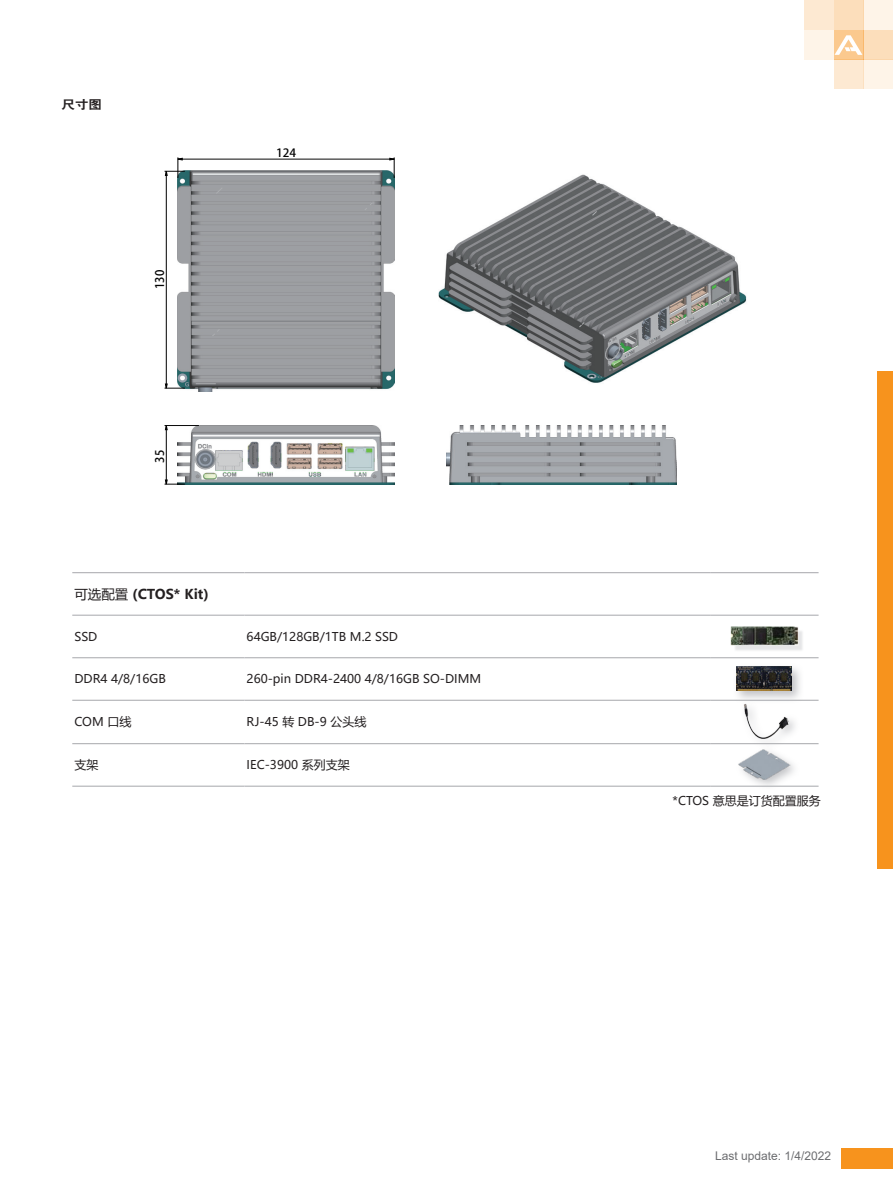
<style>
.page{position:relative;width:893px;height:1191px;background:#fff}
.page>*{position:absolute;margin:0;border:0;box-sizing:border-box;transform-origin:0 0}
.Table_Key_Fields{font:700 13.5px "Microsoft Ya Hei";color:#231f20}
.t1{font:12.15px "H Yb 2 gj";color:#231f20;scale:1.11 1}
.Right_Table_body_tex{font:12px "Microsoft Ya Hei";color:#231f20}
.Left_Table_body_text{font:12px "Microsoft Ya Hei";color:#231f20}
.page_number{font:12px "Arial";color:#6c6d70}
.t2{font:italic 700 11.85px "CG Century Schoolbook";color:#030303;scale:.96 1}
.t3{font:italic 700 11.4px "CG Century Schoolbook";color:#030303;scale:1.05 1}
.s1{font-weight:400}
</style>
<div class="page">
<div style="left:863px;top:30px;width:30px;height:30px;background:#fcdebb"></div>
<div style="left:863px;top:60px;width:30px;height:29px;background:#fef4e8"></div>
<div style="left:834px;top:30px;width:29px;height:30px;background:#fbc98e"></div>
<div style="left:804px;top:30px;width:30px;height:30px;background:#fef4e8"></div>
<div style="left:804px;top:0;width:30px;height:30px;background:#fde9d2"></div>
<div style="left:834px;top:60px;width:29px;height:29px;background:#fde9d2"></div>
<div style="left:834px;top:0;width:29px;height:30px;background:#fcdebb"></div>
<div style="left:863px;top:0;width:30px;height:30px;background:#fef4e8"></div>
<svg style="left:834px;top:35px;width:28px;height:20px"></svg>
<div style="left:877px;top:371px;width:16px;height:498px;background:#f7931d"></div>
<div style="left:841px;top:1148px;width:52px;height:20px;background:#f7931d"></div>
<img style="left:178px;top:171px;width:216px;height:220px">
<img style="left:178px;top:425px;width:216px;height:59px">
<img style="left:446px;top:425px;width:230px;height:59px">
<img style="left:438px;top:174px;width:309px;height:209px">
<hr style="left:166px;top:171px;width:1px;height:217px;background:#030303">
<svg style="left:165px;top:383px;width:20px;height:6px"></svg>
<svg style="left:389px;top:157px;width:6px;height:21px"></svg>
<svg style="left:165px;top:157px;width:20px;height:21px"></svg>
<hr style="left:178px;top:159px;width:216px;height:1px;background:#030303">
<hr style="left:166px;top:425px;width:1px;height:59px;background:#030303">
<svg style="left:165px;top:479px;width:20px;height:6px"></svg>
<hr style="left:165px;top:425px;width:34px;height:1px;background:#030303">
<svg style="left:215px;top:186px;width:9px;height:9px"></svg>
<svg style="left:211px;top:328px;width:10px;height:9px"></svg>
<svg style="left:364px;top:202px;width:9px;height:9px"></svg>
<svg style="left:473px;top:262px;width:8px;height:8px"></svg>
<svg style="left:591px;top:210px;width:7px;height:6px"></svg>
<svg style="left:578px;top:321px;width:7px;height:7px"></svg>
<svg style="left:196px;top:383px;width:20px;height:1px"></svg>
<svg style="left:454px;top:449px;width:1px;height:20px"></svg>
<div style="left:196px;top:449px;width:20px;height:20px;border:1px solid #abadb0;border-radius:50%"></div>
<svg style="left:605px;top:342px;width:15px;height:18px"></svg>
<hr style="left:72px;top:572px;width:172px;height:1px;background:#b0b1b5">
<hr style="left:244px;top:572px;width:466px;height:1px;background:#b0b1b5">
<hr style="left:710px;top:572px;width:109px;height:1px;background:#b0b1b5">
<hr style="left:72px;top:614px;width:172px;height:2px;background:#b0b1b5">
<hr style="left:244px;top:614px;width:466px;height:2px;background:#b0b1b5">
<hr style="left:710px;top:614px;width:109px;height:2px;background:#b0b1b5">
<hr style="left:72px;top:657px;width:172px;height:1px;background:#b0b1b5">
<hr style="left:244px;top:657px;width:466px;height:1px;background:#b0b1b5">
<hr style="left:710px;top:657px;width:109px;height:1px;background:#b0b1b5">
<hr style="left:72px;top:699px;width:172px;height:2px;background:#b0b1b5">
<hr style="left:244px;top:699px;width:466px;height:2px;background:#b0b1b5">
<hr style="left:710px;top:699px;width:109px;height:2px;background:#b0b1b5">
<hr style="left:72px;top:743px;width:172px;height:1px;background:#b0b1b5">
<hr style="left:244px;top:743px;width:466px;height:1px;background:#b0b1b5">
<hr style="left:710px;top:743px;width:109px;height:1px;background:#b0b1b5">
<hr style="left:72px;top:785px;width:172px;height:1px;background:#b0b1b5">
<hr style="left:244px;top:785px;width:466px;height:1px;background:#b0b1b5">
<hr style="left:710px;top:785px;width:109px;height:1px;background:#b0b1b5">
<div style="left:734px;top:629px;width:70px;height:22px;background:#ebeced"></div>
<img style="left:730px;top:626px;width:71px;height:23px">
<div style="left:733px;top:663px;width:71px;height:41px;background:#b0b1b5;opacity:.75"></div>
<img style="left:737px;top:666px;width:55px;height:25px">
<div style="left:741px;top:701px;width:60px;height:49px;background:#b0b1b5;opacity:.75"></div>
<img style="left:737px;top:702px;width:55px;height:39px">
<div style="left:736px;top:746px;width:65px;height:44px;background:#b0b1b5;opacity:.75"></div>
<img style="left:737px;top:747px;width:55px;height:36px">
<p class="t1" style="left:62px;top:99px;width:38px">尺寸图</p>
<p class="t2" style="left:153px;top:289px;width:21px;rotate:-90deg">130</p>
<p class="t2" style="left:153px;top:462px;width:15px;rotate:-90deg">35</p>
<p class="t3" style="left:276px;top:146px;width:21px">124</p>
<p class="Table_Key_Fields" style="left:74px;top:584px;width:136px"><span class="s1">可选配置</span> (CTOS* Kit)</p>
<p class="Left_Table_body_text" style="left:74px;top:628px;width:24px">SSD</p>
<p class="Right_Table_body_tex" style="left:247px;top:628px;width:153px">64GB/128GB/1TB M.2 SSD</p>
<p class="Left_Table_body_text" style="left:74px;top:671px;width:93px">DDR4 4/8/16GB</p>
<p class="Right_Table_body_tex" style="left:247px;top:671px;width:236px">260-pin DDR4-2400 4/8/16GB SO-DIMM</p>
<p class="Left_Table_body_text" style="left:74px;top:714px;width:58px">COM 口线</p>
<p class="Right_Table_body_tex" style="left:247px;top:714px;width:121px">RJ-45 转 DB-9 公头线</p>
<p class="Left_Table_body_text" style="left:74px;top:756px;width:25px">支架</p>
<p class="Right_Table_body_tex" style="left:247px;top:756px;width:105px">IEC-3900 系列支架</p>
<p class="Right_Table_body_tex" style="left:673px;top:793px;width:150px">*CTOS 意思是订货配置服务</p>
<p class="page_number" style="left:715px;top:1147px;width:118px">Last update: 1/4/2022</p>
</div>
